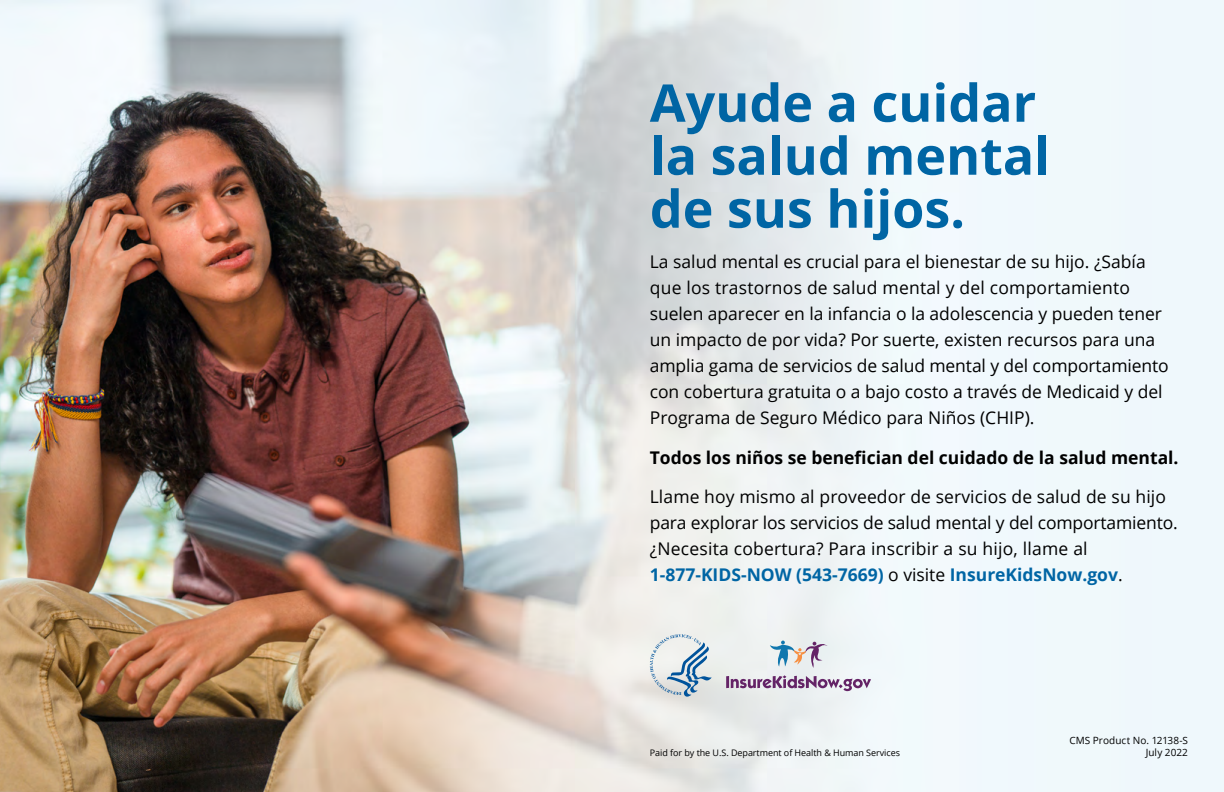
<style>
.page{position:relative;width:1224px;height:792px;background:#fff}
.page>*{position:absolute;margin:0;border:0;box-sizing:border-box;transform-origin:0 0}
.t1{font:700 52px/53px "Open Sans";color:#0065a4}
.t2{font:17.5px/26px "Open Sans";color:#000}
.t3{font:700 17.5px "Open Sans";color:#000}
.t4{font:10px/12px "Open Sans";letter-spacing:.005em;color:#000;text-align:right}
.t5{font:9px "Open Sans";letter-spacing:-.005em;color:#000}
.s1{font-weight:700;color:#0065a4}
</style>
<div class="page">
<img style="left:0;top:0;width:1224px;height:792px">
<svg style="left:650px;top:634px;width:62px;height:63px;background:#c4d2da"></svg>
<svg style="left:770px;top:641px;width:57px;height:27px;background:#c3cad3"></svg>
<svg style="left:726px;top:675px;width:145px;height:16px;background:#bba6bf"></svg>
<h1 class="t1" style="left:650px;top:75px;width:402px">Ayude a cuidar la salud mental de sus hijos.</h1>
<p class="t2" style="left:650px;top:248px;width:521px">La salud mental es crucial para el bienestar de su hijo. ¿Sabía que los trastornos de salud mental y del comportamiento suelen aparecer en la infancia o la adolescencia y pueden tener un impacto de por vida? Por suerte, existen recursos para una amplia gama de servicios de salud mental y del comportamiento con cobertura gratuita o a bajo costo a través de Medicaid y del Programa de Seguro Médico para Niños (CHIP).</p>
<p class="t3" style="left:650px;top:445px;width:530px">Todos los niños se benefician del cuidado de la salud mental.</p>
<p class="t2" style="left:650px;top:483px;width:530px">Llame hoy mismo al proveedor de servicios de salud de su hijo para explorar los servicios de salud mental y del comportamiento. ¿Necesita cobertura? Para inscribir a su hijo, llame al <span class="s1">1-877-KIDS-NOW (543-7669)</span> o visite <span class="s1">InsureKidsNow.gov</span>.</p>
<p class="t5" style="left:650px;top:747px;width:252px">Paid for by the U.S. Department of Health &amp; Human Services</p>
<p class="t4" style="left:1069px;top:734px;width:120px">CMS Product No. 12138-S<br>July 2022</p>
</div>
